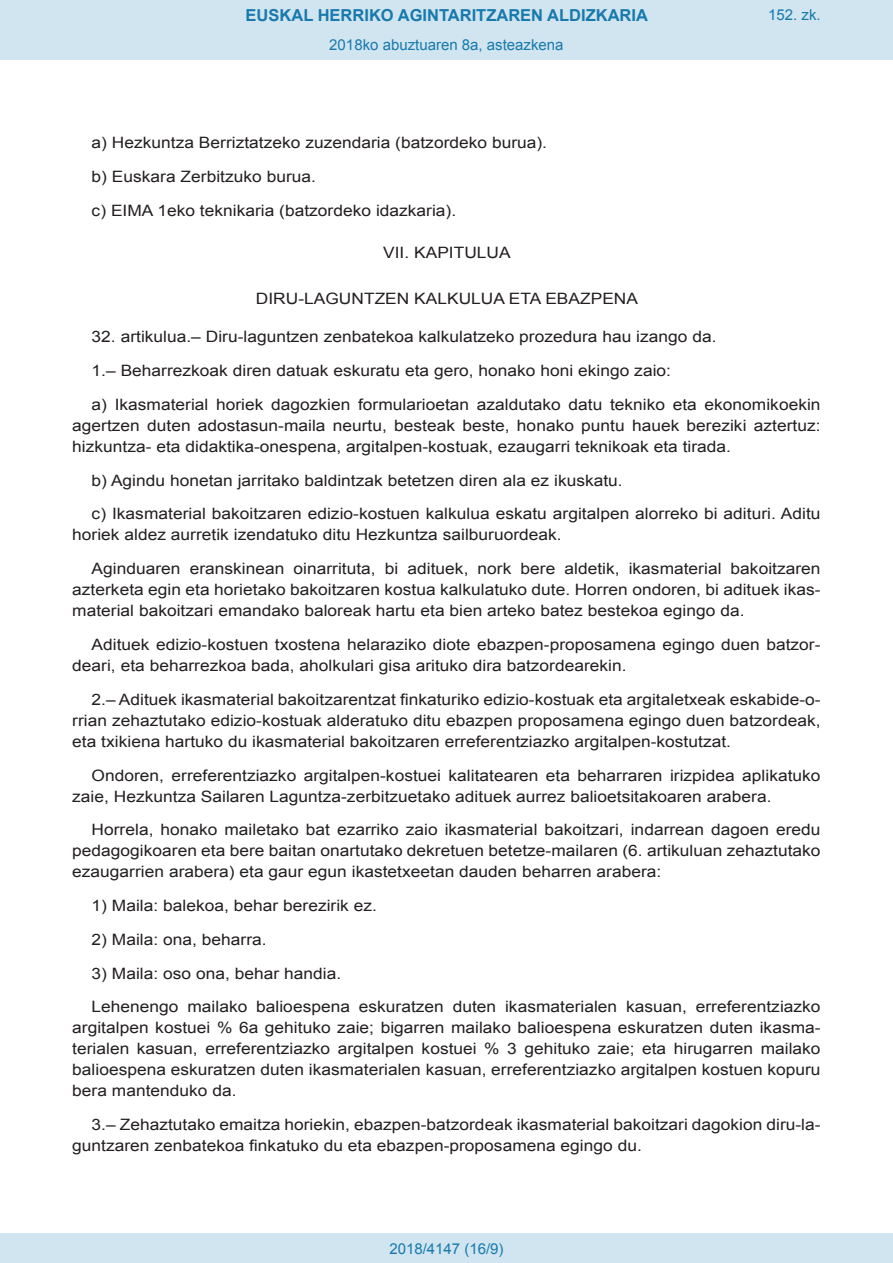
<style>
.page{position:relative;width:893px;height:1263px;background:#fff}
.page>*{position:absolute;margin:0;border:0;box-sizing:border-box;transform-origin:0 0}
.t1{font:700 16.5px "Arial";color:#1879ad}
.BOPVDetalle{font:15.6px/21px "Arial";color:#231f20;text-align:justify;scale:1.11 1}
.BOPVClave{font:15.6px "Arial";color:#231f20;scale:1.11 1}
.Paginacion_Centro{font:15px "Arial";color:#1879ad}
</style>
<div class="page">
<div style="left:0;top:0;width:893px;height:60px;background:#d0e5f0"></div>
<div style="left:0;top:1233px;width:893px;height:30px;background:#d0e5f0"></div>
<p class="t1" style="left:246px;top:4px;width:404px">EUSKAL HERRIKO AGINTARITZAREN ALDIZKARIA</p>
<p class="Paginacion_Centro" style="left:329px;top:35px;width:236px">2018ko abuztuaren 8a, asteazkena</p>
<p class="Paginacion_Centro" style="left:768px;top:5px;width:54px">152. zk.</p>
<p class="BOPVDetalle" style="left:92px;top:132px;width:412px">a) Hezkuntza Berriztatzeko zuzendaria (batzordeko burua).</p>
<p class="BOPVDetalle" style="left:92px;top:166px;width:204px">b) Euskara Zerbitzuko burua.</p>
<p class="BOPVDetalle" style="left:92px;top:200px;width:330px">c) EIMA 1eko teknikaria (batzordeko idazkaria).</p>
<p class="BOPVClave" style="left:383px;top:242px;width:116px">VII. KAPITULUA</p>
<p class="BOPVClave" style="left:256px;top:289px;width:346px">DIRU-LAGUNTZEN KALKULUA ETA EBAZPENA</p>
<p class="BOPVDetalle" style="left:92px;top:327px;width:564px">32. artikulua.– Diru-laguntzen zenbatekoa kalkulatzeko prozedura hau izango da.</p>
<p class="BOPVDetalle" style="left:92px;top:360px;width:523px">1.– Beharrezkoak diren datuak eskuratu eta gero, honako honi ekingo zaio:</p>
<p class="BOPVDetalle" style="left:72px;top:394px;width:676px;text-indent:19px">a) Ikasmaterial horiek dagozkien formularioetan azaldutako datu tekniko eta ekonomikoekin agertzen duten adostasun-maila neurtu, besteak beste, honako puntu hauek bereziki aztertuz: hizkuntza- eta didaktika-onespena, argitalpen-kostuak, ezaugarri teknikoak eta tirada.</p>
<p class="BOPVDetalle" style="left:92px;top:470px;width:480px">b) Agindu honetan jarritako baldintzak betetzen diren ala ez ikuskatu.</p>
<p class="BOPVDetalle" style="left:72px;top:504px;width:676px;text-indent:19px">c) Ikasmaterial bakoitzaren edizio-kostuen kalkulua eskatu argitalpen alorreko bi adituri. Aditu horiek aldez aurretik izendatuko ditu Hezkuntza sailburuordeak.</p>
<p class="BOPVDetalle" style="left:72px;top:558px;width:676px;text-indent:19px">Aginduaren eranskinean oinarrituta, bi adituek, nork bere aldetik, ikasmaterial bakoitzaren azterketa egin eta horietako bakoitzaren kostua kalkulatuko dute. Horren ondoren, bi adituek ikas&shy;material bakoitzari emandako baloreak hartu eta bien arteko batez bestekoa egingo da.</p>
<p class="BOPVDetalle" style="left:72px;top:634px;width:676px;text-indent:19px">Adituek edizio-kostuen txostena helaraziko diote ebazpen-proposamena egingo duen batzor&shy;deari, eta beharrezkoa bada, aholkulari gisa arituko dira batzordearekin.</p>
<p class="BOPVDetalle" style="left:72px;top:689px;width:676px;text-indent:19px">2.– Adituek ikasmaterial bakoitzarentzat finkaturiko edizio-kostuak eta argitaletxeak eskabide-o&shy;rrian zehaztutako edizio-kostuak alderatuko ditu ebazpen proposamena egingo duen batzordeak, eta txikiena hartuko du ikasmaterial bakoitzaren erreferentziazko argitalpen-kostutzat.</p>
<p class="BOPVDetalle" style="left:72px;top:765px;width:676px;text-indent:19px">Ondoren, erreferentziazko argitalpen-kostuei kalitatearen eta beharraren irizpidea aplikatuko zaie, Hezkuntza Sailaren Laguntza-zerbitzuetako adituek aurrez balioetsitakoaren arabera.</p>
<p class="BOPVDetalle" style="left:72px;top:819px;width:676px;text-indent:19px">Horrela, honako mailetako bat ezarriko zaio ikasmaterial bakoitzari, indarrean dagoen eredu pedagogikoaren eta bere baitan onartutako dekretuen betetze-mailaren (6. artikuluan zehaztutako ezaugarrien arabera) eta gaur egun ikastetxeetan dauden beharren arabera:</p>
<p class="BOPVDetalle" style="left:92px;top:895px;width:259px">1) Maila: balekoa, behar berezirik ez.</p>
<p class="BOPVDetalle" style="left:92px;top:929px;width:159px">2) Maila: ona, beharra.</p>
<p class="BOPVDetalle" style="left:92px;top:963px;width:226px">3) Maila: oso ona, behar handia.</p>
<p class="BOPVDetalle" style="left:72px;top:996px;width:676px;text-indent:19px">Lehenengo mailako balioespena eskuratzen duten ikasmaterialen kasuan, erreferentziazko argitalpen kostuei % 6a gehituko zaie; bigarren mailako balioespena eskuratzen duten ikasma&shy;terialen kasuan, erreferentziazko argitalpen kostuei % 3 gehituko zaie; eta hirugarren mailako balioespena eskuratzen duten ikasmaterialen kasuan, erreferentziazko argitalpen kostuen kopuru bera mantenduko da.</p>
<p class="BOPVDetalle" style="left:72px;top:1114px;width:676px;text-indent:19px">3.– Zehaztutako emaitza horiekin, ebazpen-batzordeak ikasmaterial bakoitzari dagokion diru-la&shy;guntzaren zenbatekoa finkatuko du eta ebazpen-proposamena egingo du.</p>
<p class="Paginacion_Centro" style="left:389px;top:1238px;width:116px">2018/4147 (16/9)</p>
</div>
